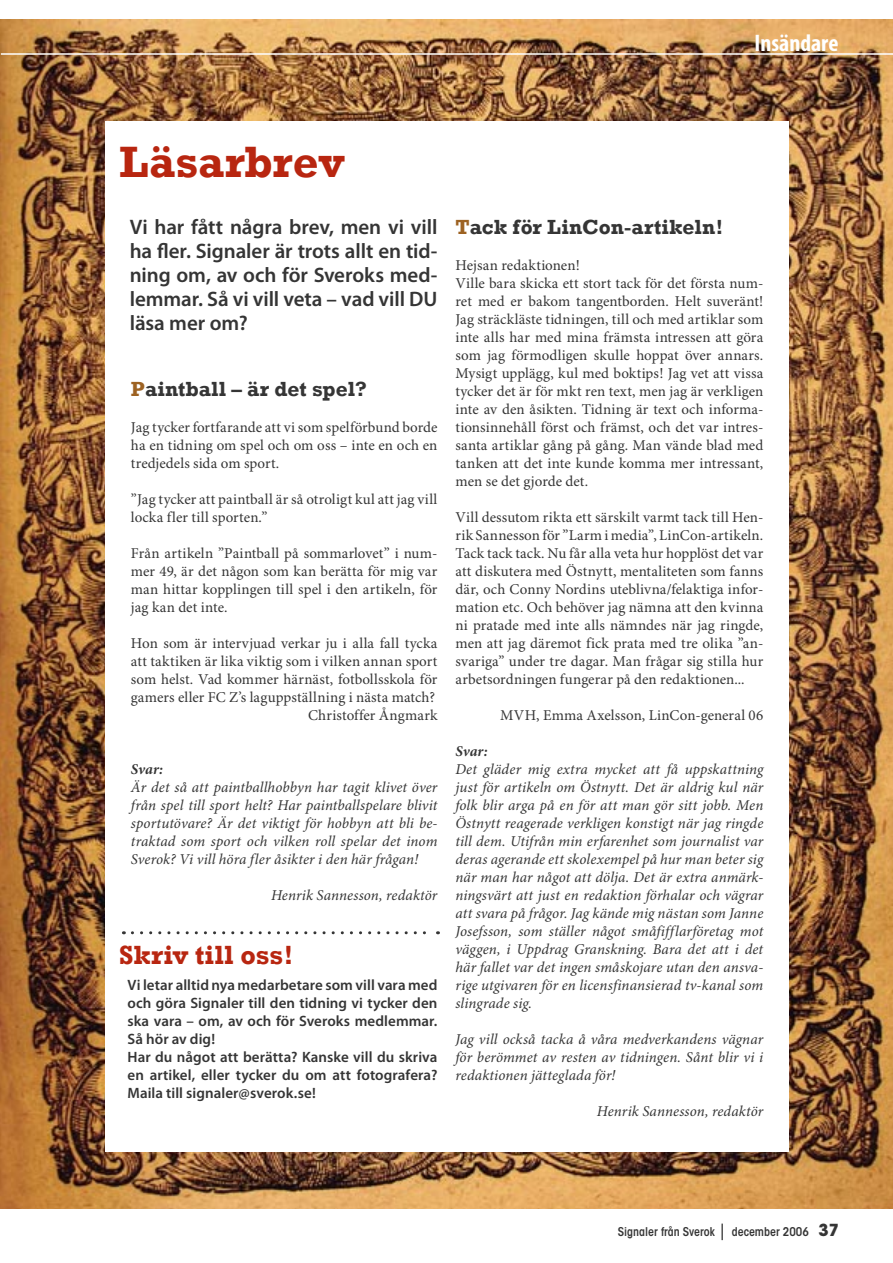
<style>
.page{position:relative;width:893px;height:1263px;background:#fff}
.page>*{position:absolute;margin:0;border:0;box-sizing:border-box;transform-origin:0 0}
.t1{font:700 45px "Rockwell";color:#b82610}
.t2{font:700 27px "Rockwell";letter-spacing:.005em;color:#b82610}
.t3{font:700 condensed 24px "Myriad Pro";color:#fff}
.t4{font:600 21px/24px "Myriad Pro";letter-spacing:-.005em;color:#353535;text-align:justify}
.t5{font:700 21px "Rockwell";letter-spacing:.005em;color:#353535}
.t6{font:15px/18px "Minion Pro";letter-spacing:.005em;color:#353535;text-align:justify}
.t7{font:italic 15px/18px "Minion Pro";letter-spacing:.005em;color:#353535;text-align:justify}
.t8{font:600 15px/18px "Myriad Pro";letter-spacing:.005em;color:#353535}
.t9{font:italic 700 15px "Minion Pro";letter-spacing:-.005em;color:#353535}
.t10{font:600 condensed 12px "ITC Avant Garde Std";color:#353535}
.s1{color:#9d6222}
.s2{font-weight:400;font-stretch:normal;font-size:16.5px}
.s3{font-weight:700;font-stretch:normal;font-size:16.5px}
</style>
<div class="page">
<img style="left:0;top:19px;width:893px;height:1190px">
<div style="left:105px;top:121px;width:684px;height:1031px;background:#fff"></div>
<hr style="left:1px;top:53px;width:892px;height:2px;background:#fff">
<svg style="left:132px;top:931px;width:306px;height:3px"></svg>
<h3 class="t3" style="left:754px;top:30px;width:85px">Insändare</h3>
<h1 class="t1" style="left:119px;top:134px;width:227px">Läsarbrev</h1>
<h3 class="t4" style="left:130px;top:215px;width:309px">Vi har fått några brev, men vi vill ha fler. Signaler är trots allt en tid&shy;ning om, av och för Sveroks med&shy;lemmar. Så vi vill veta – vad vill DU läsa mer om?</h3>
<h3 class="t5" style="left:131px;top:376px;width:237px"><span class="s1">P</span>aintball – är det spel?</h3>
<p class="t6" style="left:131px;top:419px;width:308px">Jag tycker fortfarande att vi som spelförbund borde ha en tidning om spel och om oss – inte en och en tredjedels sida om sport.</p>
<p class="t6" style="left:131px;top:491px;width:308px">”Jag tycker att paintball är så otroligt kul att jag vill locka fler till sporten.”</p>
<p class="t6" style="left:131px;top:545px;width:308px">Från artikeln ”Paintball på sommarlovet” i num&shy;mer 49, är det någon som kan berätta för mig var man hittar kopplingen till spel i den artikeln, för jag kan det inte.</p>
<p class="t6" style="left:131px;top:635px;width:308px;text-align:right">Hon som är intervjuad verkar ju i alla fall tycka att taktiken är lika viktig som i vilken annan sport som helst. Vad kommer härnäst, fotbollsskola för gamers eller FC Z’s laguppställning i nästa match?<br>Christoffer Ångmark</p>
<p class="t9" style="left:131px;top:760px;width:34px">Svar:</p>
<p class="t7" style="left:131px;top:779px;width:308px">Är det så att paintballhobbyn har tagit klivet över från spel till sport helt? Har paintballspelare blivit sportutövare? Är det viktigt för hobbyn att bli be&shy;traktad som sport och vilken roll spelar det inom Sverok? Vi vill höra fler åsikter i den här frågan!</p>
<p class="t7" style="left:271px;top:887px;width:168px">Henrik Sannesson, redaktör</p>
<h2 class="t2" style="left:119px;top:939px;width:176px">Skriv till oss!</h2>
<p class="t8" style="left:128px;top:976px;width:311px">Vi letar alltid nya medarbetare som vill vara med och göra Signaler till den tidning vi tycker den ska vara – om, av och för Sveroks medlemmar.<br>Så hör av dig!<br>Har du något att berätta? Kanske vill du skriva en artikel, eller tycker du om att fotografera?<br>Maila till signaler@sverok.se!</p>
<h3 class="t5" style="left:455px;top:214px;width:269px"><span class="s1">T</span>ack för LinCon-artikeln!</h3>
<p class="t6" style="left:455px;top:257px;width:309px;text-align:left">Hejsan redaktionen!<br>Ville bara skicka ett stort tack för det första num&shy;ret med er bakom tangentborden. Helt suveränt!<br>Jag sträckläste tidningen, till och med artiklar som inte alls har med mina främsta intressen att göra som jag förmodligen skulle hoppat över annars.<br>Mysigt upplägg, kul med boktips! Jag vet att vissa tycker det är för mkt ren text, men jag är verkligen inte av den åsikten. Tidning är text och informa&shy;tionsinnehåll först och främst, och det var intres&shy;santa artiklar gång på gång. Man vände blad med tanken att det inte kunde komma mer intressant, men se det gjorde det.</p>
<p class="t6" style="left:455px;top:509px;width:309px">Vill dessutom rikta ett särskilt varmt tack till Hen&shy;rik Sannesson för ”Larm i media”, LinCon-artikeln.<br>Tack tack tack. Nu får alla veta hur hopplöst det var att diskutera med Östnytt, mentaliteten som fanns där, och Conny Nordins uteblivna/felaktiga infor&shy;mation etc. Och behöver jag nämna att den kvinna ni pratade med inte alls nämndes när jag ringde, men att jag däremot fick prata med tre olika ”an&shy;svariga” under tre dagar. Man frågar sig stilla hur arbetsordningen fungerar på den redaktionen...</p>
<p class="t6" style="left:500px;top:707px;width:265px">MVH, Emma Axelsson, LinCon-general 06</p>
<p class="t9" style="left:455px;top:742px;width:34px">Svar:</p>
<p class="t7" style="left:455px;top:761px;width:309px">Det gläder mig extra mycket att få uppskattning just för artikeln om Östnytt. Det är aldrig kul när folk blir arga på en för att man gör sitt jobb. Men Östnytt reagerade verkligen konstigt när jag ringde till dem. Utifrån min erfarenhet som journalist var deras agerande ett skolexempel på hur man beter sig när man har något att dölja. Det är extra anmärk&shy;ningsvärt att just en redaktion förhalar och vägrar att svara på frågor. Jag kände mig nästan som Janne Josefsson, som ställer något småfifflarföretag mot väggen, i Uppdrag Granskning. Bara det att i det här fallet var det ingen småskojare utan den ansva&shy;rige utgivaren för en licensfinansierad tv-kanal som slingrade sig.</p>
<p class="t7" style="left:455px;top:1031px;width:309px">Jag vill också tacka å våra medverkandens vägnar för berömmet av resten av tidningen. Sånt blir vi i redaktionen jätteglada för!</p>
<p class="t7" style="left:597px;top:1103px;width:168px">Henrik Sannesson, redaktör</p>
<p class="t10" style="left:618px;top:1224px;width:223px">Signaler från Sverok <span class="s2">|</span> december 2006 <span class="s3">37</span></p>
</div>
